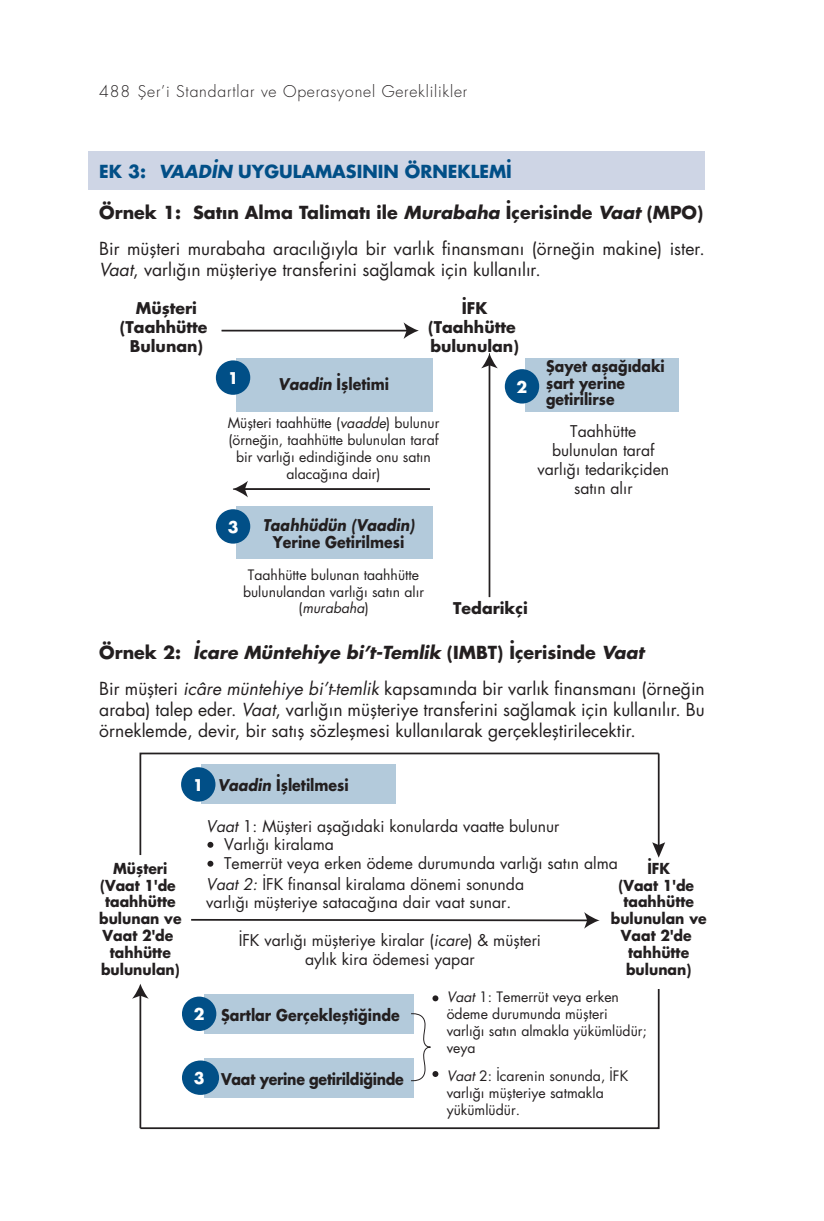
<style>
.page{position:relative;width:824px;height:1221px;background:#fff}
.page>*{position:absolute;margin:0;border:0;box-sizing:border-box;transform-origin:0 0}
.t1{font:17.5px/35.9px "Futura Std";color:#231f20}
.t2{font:700 17.5px "Futura Std";color:#014f87}
.t3{font:15.75px/18.9px "Futura Std";color:#231f20;text-align:center}
.t4{font:700 15.75px "Futura Std";color:#231f20;scale:.9 1}
.t5{font:700 15.75px/18.9px "Futura Std";color:#231f20;text-align:center}
.t6{font:300 15.75px "Futura Std";letter-spacing:.05em;color:#231f20}
.t7{font:700 15.75px "Futura Std";letter-spacing:-.02em;color:#231f20;scale:.9 1}
.t8{font:italic 700 15.75px "Futura Std";color:#231f20;scale:.9 1}
.t9{font:700 15.75px "Futura Std";color:#fff}
.t10{font:700 15.58px/16.8px "Futura Std";color:#231f20;scale:.9 1}
.t11{font:700 14.7px/16.8px "Futura Std";color:#231f20;text-align:center;scale:.95 1}
.t12{font:14px/16.8px "Futura Std";color:#231f20;text-align:center}
.s1{font-style:italic}
.s2{font-weight:700}
.s3{font-weight:700;font-style:italic}
</style>
<div class="page">
<div style="left:89px;top:151px;width:615px;height:38px;background:#ced5e5"></div>
<hr style="left:221px;top:330px;width:187px;height:1px;background:#231f20">
<svg style="left:403px;top:322px;width:15px;height:17px"></svg>
<hr style="left:243px;top:488px;width:187px;height:2px;background:#231f20">
<svg style="left:233px;top:481px;width:15px;height:16px"></svg>
<hr style="left:488px;top:364px;width:2px;height:233px;background:#231f20">
<svg style="left:481px;top:353px;width:17px;height:15px"></svg>
<div style="left:236px;top:358px;width:196px;height:53px;background:#b3cadb"></div>
<div style="left:216px;top:509px;width:34px;height:34px;background:#014f87;border-radius:50%"></div>
<div style="left:236px;top:506px;width:196px;height:53px;background:#b3cadb"></div>
<div style="left:504px;top:369px;width:35px;height:34px;background:#014f87;border-radius:50%"></div>
<div style="left:525px;top:358px;width:153px;height:53px;background:#b3cadb"></div>
<div style="left:216px;top:360px;width:34px;height:35px;background:#014f87;border-radius:50%"></div>
<svg style="left:191px;top:912px;width:408px;height:16px"></svg>
<svg style="left:207px;top:860px;width:6px;height:6px"></svg>
<svg style="left:139px;top:752px;width:521px;height:103px"></svg>
<hr style="left:657px;top:753px;width:2px;height:94px;background:#231f20">
<svg style="left:652px;top:842px;width:13px;height:15px"></svg>
<svg style="left:139px;top:989px;width:521px;height:140px"></svg>
<hr style="left:139px;top:994px;width:2px;height:134px;background:#231f20">
<svg style="left:132px;top:984px;width:17px;height:14px"></svg>
<svg style="left:410px;top:1012px;width:28px;height:69px"></svg>
<p class="t6" style="left:99px;top:82px;width:369px">488 Şer’i Standartlar ve Operasyonel Gereklilikler</p>
<p class="t2" style="left:99px;top:159px;width:412px">EK 3: <span class="s1">VAADIN</span> UYGULAMASININ ÖRNEKLEMI</p>
<p class="t1" style="left:99px;top:195px;width:607px"><span class="s2">Örnek 1: Satın Alma Talimatı ile</span> <span class="s3">Murabaha</span> <span class="s2">İçerisinde</span> <span class="s3">Vaat</span> <span class="s2">(MPO)<br></span>Bir müşteri murabaha aracılığıyla bir varlık finansmanı (örneğin makine) ister.</p>
<p class="t1" style="left:99px;top:252px;width:443px"><span class="s1">Vaat</span>, varlığın müşteriye transferini sağlamak için kullanılır.</p>
<p class="t5" style="left:120px;top:298px;width:89px">Müşteri (Taahhütte<br>Bulunan)</p>
<p class="t5" style="left:428px;top:298px;width:92px">İFK (Taahhütte bulunulan)</p>
<p class="t9" style="left:228px;top:367px;width:12px">1</p>
<p class="t4" style="left:278px;top:373px;width:125px"><span class="s1">Vaadin</span> İşletimi</p>
<p class="t12" style="left:228px;top:415px;width:213px">Müşteri taahhütte (<span class="s1">vaadde</span>) bulunur (örneğin, taahhütte bulunulan taraf bir varlığı edindiğinde onu satın alacağına dair)</p>
<p class="t9" style="left:516px;top:375px;width:12px">2</p>
<p class="t9" style="left:228px;top:515px;width:12px">3</p>
<p class="t8" style="left:263px;top:514px;width:170px">Taahhüdün (Vaadin)</p>
<p class="t4" style="left:273px;top:531px;width:148px">Yerine Getirilmesi</p>
<p class="t12" style="left:243px;top:566px;width:182px">Taahhütte bulunan taahhütte bulunulandan varlığı satın alır (<span class="s1">murabaha</span>)</p>
<p class="t5" style="left:453px;top:598px;width:76px">Tedarikçi</p>
<p class="t10" style="left:546px;top:357px;width:133px">Şayet aşağıdaki şart yerine getirilirse</p>
<p class="t3" style="left:537px;top:422px;width:133px">Taahhütte bulunulan taraf varlığı tedarikçiden satın alır</p>
<p class="t1" style="left:99px;top:634px;width:607px"><span class="s2">Örnek 2:</span> <span class="s3">İcare Müntehiye bi’t-Temlik</span> <span class="s2">(IMBT) İçerisinde</span> <span class="s3">Vaat<br></span>Bir müşteri <span class="s1">icâre müntehiye bi’t-temlik</span> kapsamında bir varlık finansmanı (örneğin</p>
<p class="t1" style="left:99px;top:698px;width:607px;line-height:21px">araba) talep eder. <span class="s1">Vaat</span>, varlığın müşteriye transferini sağlamak için kullanılır. Bu örneklemde, devir, bir satış sözleşmesi kullanılarak gerçekleştirilecektir.</p>
<p class="t9" style="left:193px;top:773px;width:12px">1</p>
<p class="t4" style="left:218px;top:773px;width:147px"><span class="s1">Vaadin</span> İşletilmesi</p>
<p class="t3" style="left:206px;top:816px;width:355px"><span class="s1">Vaat</span> 1: Müşteri aşağıdaki konularda vaatte bulunur</p>
<p class="t3" style="left:224px;top:834px;width:395px;text-align:left">Varlığı kiralama<br>Temerrüt veya erken ödeme durumunda varlığı satın alma</p>
<p class="t11" style="left:99px;top:859px;width:88px">Müşteri (Vaat 1'de taahhütte bulunan ve<br>Vaat 2'de tahhütte bulunulan)</p>
<p class="t11" style="left:610px;top:859px;width:102px">İFK<br>(Vaat 1'de taahhütte bulunulan ve<br>Vaat 2'de tahhütte bulunan)</p>
<p class="t3" style="left:206px;top:874px;width:319px;text-align:left"><span class="s1">Vaat 2:</span> İFK finansal kiralama dönemi sonunda varlığı müşteriye satacağına dair vaat sunar.</p>
<p class="t3" style="left:239px;top:930px;width:304px">İFK varlığı müşteriye kiralar (<span class="s1">icare</span>) &amp; müşteri aylık kira ödemesi yapar</p>
<p class="t9" style="left:194px;top:1003px;width:12px">2</p>
<p class="t4" style="left:221px;top:1003px;width:200px">Şartlar Gerçekleştiğinde</p>
<p class="t9" style="left:194px;top:1066px;width:12px">3</p>
<p class="t7" style="left:221px;top:1067px;width:204px">Vaat yerine getirildiğinde</p>
<p class="t12" style="left:446px;top:988px;width:202px;text-align:left"><span class="s1">Vaat</span> 1: Temerrüt veya erken ödeme durumunda müşteri varlığı satın almakla yükümlüdür; veya</p>
<p class="t12" style="left:446px;top:1067px;width:183px;text-align:left"><span class="s1">Vaat</span> 2: İcarenin sonunda, İFK varlığı müşteriye satmakla yükümlüdür.</p>
</div>
